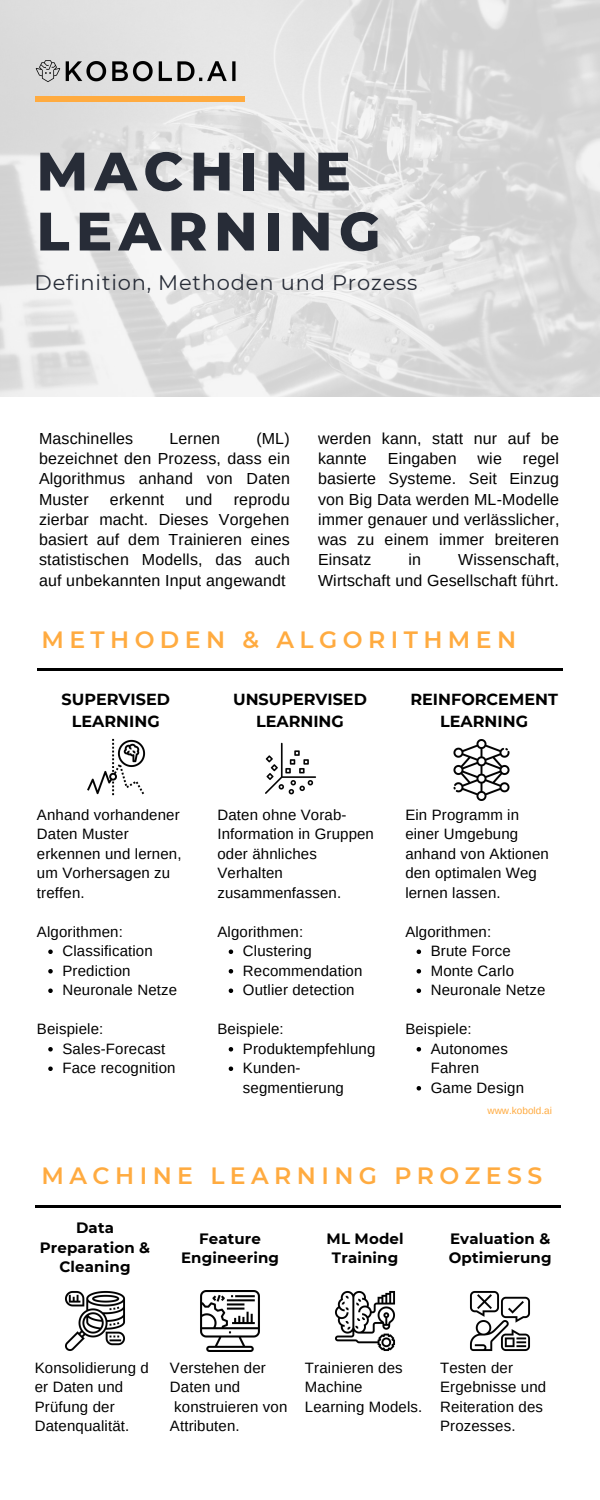
<style>
.page{position:relative;width:600px;height:1500px;background:#fff}
.page>*{position:absolute;margin:0;border:0;box-sizing:border-box;transform-origin:0 0}
.t1{font:800 54px/60px "Montserrat";letter-spacing:.12em;color:#272c37}
.t2{font:600 23.6px "Montserrat";letter-spacing:.23em;color:#ffab40}
.t3{font:21px "Montserrat";letter-spacing:.04em;color:#272c37}
.t4{font:16px/20.2px "Arimo";letter-spacing:.01em;color:#000;text-align:justify}
.t5{font:700 16px/21.8px "Montserrat";color:#000;text-align:center}
.t6{font:15px/19.5px "Arimo";letter-spacing:.01em;color:#000}
.t7{font:700 15px/19.5px "Montserrat";letter-spacing:.01em;color:#000;text-align:center}
.t8{font:10px "Arimo";color:#ffab40}
</style>
<div class="page">
<img style="left:0;top:0;width:600px;height:397px">
<hr style="left:37px;top:669px;width:526px;height:2px;background:#000">
<hr style="left:35px;top:1205px;width:526px;height:3px;background:#000">
<img style="left:65px;top:1291px;width:60px;height:60px">
<img style="left:265px;top:742px;width:51px;height:53px">
<img style="left:453px;top:739px;width:57px;height:61px">
<img style="left:87px;top:738px;width:59px;height:58px">
<img style="left:200px;top:1290px;width:60px;height:61px">
<img style="left:335px;top:1291px;width:60px;height:60px">
<img style="left:470px;top:1291px;width:60px;height:60px">
<svg style="left:229px;top:950px;width:4px;height:4px"></svg>
<svg style="left:229px;top:969px;width:4px;height:5px"></svg>
<svg style="left:229px;top:989px;width:4px;height:4px"></svg>
<svg style="left:229px;top:1047px;width:4px;height:5px"></svg>
<svg style="left:229px;top:1067px;width:4px;height:4px"></svg>
<svg style="left:417px;top:950px;width:4px;height:4px"></svg>
<svg style="left:417px;top:969px;width:4px;height:5px"></svg>
<svg style="left:417px;top:989px;width:4px;height:4px"></svg>
<svg style="left:417px;top:1047px;width:4px;height:5px"></svg>
<svg style="left:417px;top:1086px;width:4px;height:5px"></svg>
<svg style="left:48px;top:950px;width:5px;height:4px"></svg>
<svg style="left:48px;top:969px;width:5px;height:5px"></svg>
<svg style="left:48px;top:989px;width:5px;height:4px"></svg>
<svg style="left:48px;top:1047px;width:5px;height:5px"></svg>
<svg style="left:48px;top:1067px;width:5px;height:4px"></svg>
<div style="left:35px;top:97px;width:210px;height:5px;background:#ffab40"></div>
<img style="left:31px;top:55px;width:213px;height:34px">
<p class="t1" style="left:37px;top:141px;width:345px">MACHINE<br>LEARNING</p>
<p class="t3" style="left:35px;top:269px;width:384px">Definition, Methoden und Prozess</p>
<p class="t4" style="left:39px;top:428px;width:252px;text-indent:217px">(ML) bezeichnet den Prozess, dass ein Algorithmus anhand von Daten Muster</p>
<p class="t4" style="left:39px;top:428px;width:96px">Maschinelles</p>
<p class="t4" style="left:169px;top:428px;width:52px">Lernen</p>
<p class="t4" style="left:39px;top:489px;width:252px;text-indent:195px">reprodu zierbar macht. Dieses Vorgehen basiert auf dem Trainieren eines statistischen Modells, das auch auf unbekannten Input angewandt</p>
<p class="t4" style="left:110px;top:489px;width:56px">erkennt</p>
<p class="t4" style="left:186px;top:489px;width:29px">und</p>
<p class="t4" style="left:318px;top:428px;width:242px">werden kann, statt nur auf be kannte</p>
<p class="t4" style="left:318px;top:449px;width:243px;text-indent:205px">regel basierte Systeme. Seit Einzug von Big Data werden ML-Modelle immer genauer und verlässlicher, was zu einem immer breiteren Einsatz</p>
<p class="t4" style="left:388px;top:449px;width:70px">Eingaben</p>
<p class="t4" style="left:478px;top:449px;width:26px">wie</p>
<p class="t4" style="left:318px;top:550px;width:243px;text-align:right">Wissenschaft,<br>Wirtschaft und Gesellschaft führt.</p>
<p class="t4" style="left:408px;top:550px;width:14px">in</p>
<p class="t2" style="left:41px;top:625px;width:476px">METHODEN &amp; ALGORITHMEN</p>
<p class="t5" style="left:62px;top:688px;width:110px">SUPERVISED<br>LEARNING</p>
<p class="t6" style="left:37px;top:805px;width:146px">Anhand vorhandener<br>Daten Muster erkennen und lernen, um Vorhersagen zu treffen.</p>
<p class="t6" style="left:37px;top:922px;width:87px">Algorithmen:</p>
<p class="t6" style="left:62px;top:941px;width:92px">Classification</p>
<p class="t6" style="left:62px;top:961px;width:70px">Prediction</p>
<p class="t6" style="left:62px;top:980px;width:116px">Neuronale Netze</p>
<p class="t6" style="left:37px;top:1019px;width:68px">Beispiele:</p>
<p class="t6" style="left:62px;top:1039px;width:104px">Sales-Forecast</p>
<p class="t6" style="left:62px;top:1058px;width:115px">Face recognition</p>
<p class="t5" style="left:233px;top:688px;width:135px">UNSUPERVISED<br>LEARNING</p>
<p class="t5" style="left:410px;top:688px;width:149px">REINFORCEMENT<br>LEARNING</p>
<p class="t6" style="left:217px;top:805px;width:158px">Daten ohne Vorab-<br>Information in Gruppen oder ähnliches<br>Verhalten zusammenfassen.</p>
<p class="t6" style="left:217px;top:922px;width:87px">Algorithmen:</p>
<p class="t6" style="left:243px;top:941px;width:70px">Clustering</p>
<p class="t6" style="left:243px;top:961px;width:121px">Recommendation</p>
<p class="t6" style="left:243px;top:980px;width:113px">Outlier detection</p>
<p class="t6" style="left:217px;top:1019px;width:68px">Beispiele:</p>
<p class="t6" style="left:243px;top:1039px;width:134px">Produktempfehlung</p>
<p class="t6" style="left:243px;top:1058px;width:103px">Kunden&shy;segmentierung</p>
<p class="t6" style="left:405px;top:805px;width:145px">Ein Programm in einer Umgebung anhand von Aktionen den optimalen Weg lernen lassen.</p>
<p class="t6" style="left:405px;top:922px;width:87px">Algorithmen:</p>
<p class="t6" style="left:431px;top:941px;width:81px">Brute Force</p>
<p class="t6" style="left:431px;top:961px;width:85px">Monte Carlo</p>
<p class="t6" style="left:431px;top:980px;width:116px">Neuronale Netze</p>
<p class="t6" style="left:405px;top:1019px;width:68px">Beispiele:</p>
<p class="t6" style="left:431px;top:1039px;width:79px">Autonomes<br>Fahren</p>
<p class="t6" style="left:431px;top:1078px;width:95px">Game Design</p>
<p class="t8" style="left:488px;top:1105px;width:66px">www.kobold.ai</p>
<p class="t2" style="left:42px;top:1161px;width:502px">MACHINE LEARNING PROZESS</p>
<p class="t7" style="left:40px;top:1218px;width:112px">Data<br>Preparation &amp;<br>Cleaning</p>
<p class="t7" style="left:181px;top:1228px;width:100px">Feature<br>Engineering</p>
<p class="t7" style="left:327px;top:1228px;width:79px">ML Model<br>Training</p>
<p class="t7" style="left:449px;top:1228px;width:104px;text-align:left">Evaluation &amp;<br>Optimierung</p>
<p class="t6" style="left:35px;top:1358px;width:115px">Konsolidierung d er Daten und<br>Prüfung der<br>Datenqualität.</p>
<p class="t6" style="left:170px;top:1358px;width:119px">Verstehen der<br>Daten und konstruieren von<br>Attributen.</p>
<p class="t6" style="left:305px;top:1358px;width:119px">Trainieren des<br>Machine<br>Learning Models.</p>
<p class="t6" style="left:440px;top:1358px;width:108px">Testen der<br>Ergebnisse und<br>Reiteration des<br>Prozesses.</p>
</div>
